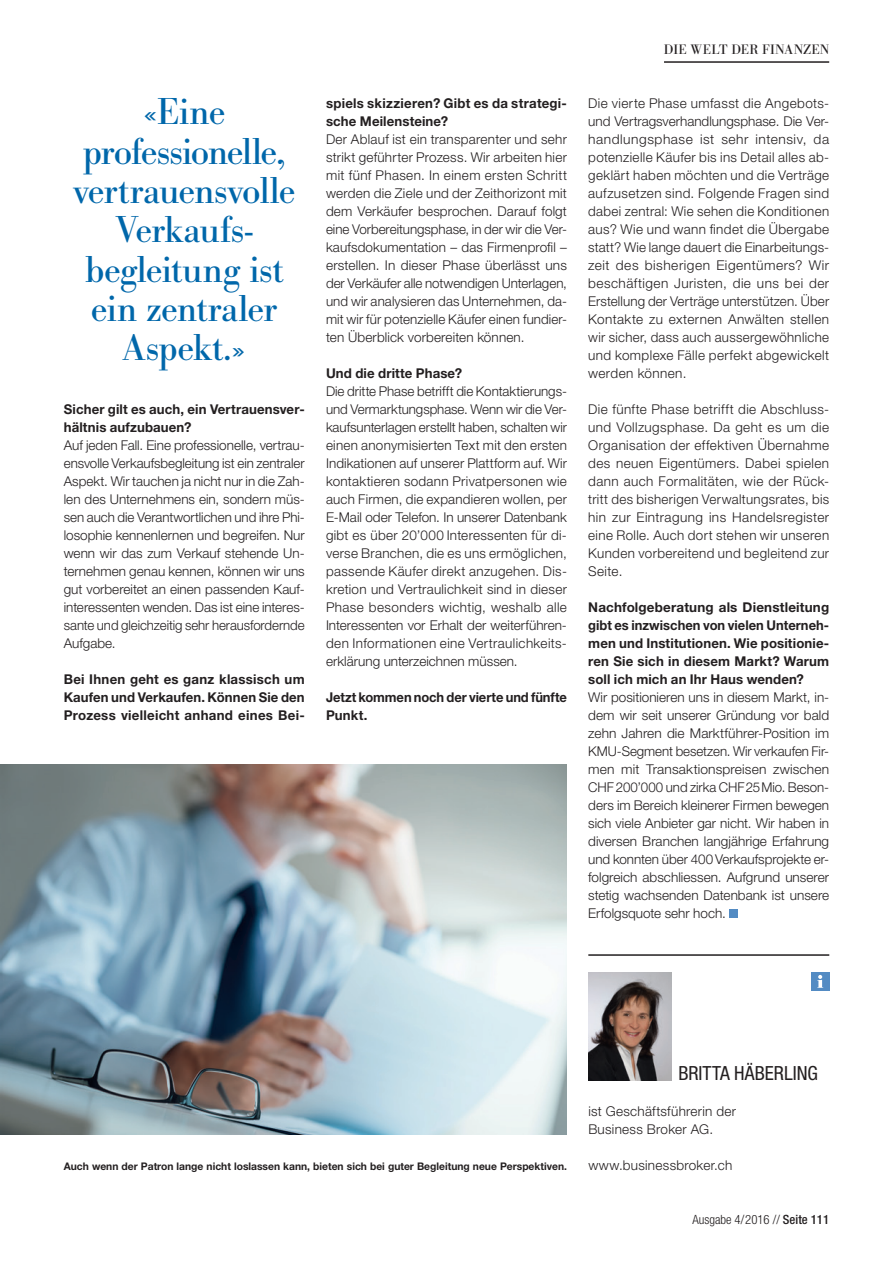
<style>
.page{position:relative;width:893px;height:1263px;background:#fff}
.page>*{position:absolute;margin:0;border:0;box-sizing:border-box;transform-origin:0 0}
.t1{font:39px/39.3px "URW Bodoni T";letter-spacing:-.025em;color:#0067aa;text-align:center}
.t2{font:condensed 19.5px "Helvetica Neue LT Std";letter-spacing:.005em;color:#231f20}
.t3{font:300 13.5px/18px "Helvetica Neue LT Std";letter-spacing:.015em;color:#231f20;text-align:justify}
.t4{font:700 13.5px/18px "Helvetica Neue LT Std";letter-spacing:.01em;color:#231f20}
.t5{font:700 13.5px/18px "Helvetica Neue LT Std";letter-spacing:.01em;color:#231f20;scale:.96 1}
.t6{font:13.5px "Bodoni Berthold BQ";letter-spacing:.025em;color:#231f20}
.t7{font:300 condensed 12.75px "Helvetica Neue LT Std";color:#231f20}
.t8{font:700 10.5px "Helvetica Neue LT Std";color:#231f20}
.s1{font-weight:500}
</style>
<div class="page">
<hr style="left:664px;top:61px;width:165px;height:2px;background:#231f20">
<div style="left:729px;top:909px;width:9px;height:9px;background:#538bc3"></div>
<hr style="left:588px;top:954px;width:241px;height:2px;background:#231f20">
<div style="left:811px;top:972px;width:18px;height:18px;background:#538bc3"></div>
<svg style="left:817px;top:975px;width:6px;height:13px"></svg>
<img style="left:588px;top:972px;width:83px;height:108px">
<img style="left:0;top:764px;width:567px;height:370px">
<h1 class="t1" style="left:73px;top:93px;width:224px">«Eine professionelle, vertrauensvolle<br>Verkaufs&shy;begleitung ist ein zentraler<br>Aspekt.»</h1>
<p class="t4" style="left:64px;top:400px;width:242px">Sicher gilt es auch, ein Vertrauensver&shy;hältnis aufzubauen?</p>
<p class="t3" style="left:64px;top:436px;width:242px">Auf jeden Fall. Eine professionelle, vertrau&shy;ensvolle Verkaufsbegleitung ist ein zentraler Aspekt. Wir tauchen ja nicht nur in die Zah&shy;len des Unternehmens ein, sondern müs&shy;sen auch die Verantwortlichen und ihre Phi&shy;losophie kennenlernen und begreifen. Nur wenn wir das zum Verkauf stehende Un&shy;ternehmen genau kennen, können wir uns gut vorbereitet an einen passenden Kauf&shy;interessenten wenden. Das ist eine interes&shy;sante und gleichzeitig sehr herausfordernde Aufgabe.</p>
<p class="t4" style="left:64px;top:670px;width:242px;text-align:justify">Bei Ihnen geht es ganz klassisch um Kaufen und Verkaufen. Können Sie den Prozess vielleicht anhand eines Bei-</p>
<p class="t4" style="left:326px;top:94px;width:242px">spiels skizzieren? Gibt es da strategi&shy;sche Meilensteine?</p>
<p class="t3" style="left:326px;top:130px;width:242px">Der Ablauf ist ein transparenter und sehr strikt geführter Prozess. Wir arbeiten hier mit fünf Phasen. In einem ersten Schritt werden die Ziele und der Zeithorizont mit dem Verkäufer besprochen. Darauf folgt eine Vorbereitungsphase, in der wir die Ver&shy;kaufsdokumentation – das Firmenprofil – erstellen. In dieser Phase überlässt uns der Verkäufer alle notwendigen Unterlagen, und wir analysieren das Unternehmen, da&shy;mit wir für potenzielle Käufer einen fundier&shy;ten Überblick vorbereiten können.</p>
<p class="t4" style="left:326px;top:364px;width:138px">Und die dritte Phase?</p>
<p class="t3" style="left:326px;top:382px;width:242px;text-align:left">Die dritte Phase betrifft die Kontaktierungs&shy;und Vermarktungsphase. Wenn wir die Ver&shy;kaufsunterlagen erstellt haben, schalten wir einen anonymisierten Text mit den ersten Indikationen auf unserer Plattform auf. Wir kontaktieren sodann Privatpersonen wie auch Firmen, die expandieren wollen, per E-Mail oder Telefon. In unserer Datenbank gibt es über 20’000 Interessenten für di&shy;verse Branchen, die es uns ermöglichen, passende Käufer direkt anzugehen. Dis&shy;kretion und Vertraulichkeit sind in dieser Phase besonders wichtig, weshalb alle Interessenten vor Erhalt der weiterführen&shy;den Informationen eine Vertraulichkeits&shy;erklärung unterzeichnen müssen.</p>
<p class="t5" style="left:326px;top:688px;width:252px">Jetzt kommen noch der vierte und fünfte<br>Punkt.</p>
<p class="t6" style="left:664px;top:42px;width:167px">DIE WELT DER FINANZEN</p>
<p class="t3" style="left:588px;top:94px;width:242px">Die vierte Phase umfasst die Angebots&shy;und Vertragsverhandlungsphase. Die Ver&shy;handlungsphase ist sehr intensiv, da potenzielle Käufer bis ins Detail alles ab&shy;geklärt haben möchten und die Verträge aufzusetzen sind. Folgende Fragen sind dabei zentral: Wie sehen die Konditionen aus? Wie und wann findet die Übergabe statt? Wie lange dauert die Einarbeitungs&shy;zeit des bisherigen Eigentümers? Wir beschäftigen Juristen, die uns bei der Erstellung der Verträge unterstützen. Über Kontakte zu externen Anwälten stellen wir sicher, dass auch aussergewöhnliche und komplexe Fälle perfekt abgewickelt werden können.</p>
<p class="t3" style="left:588px;top:400px;width:242px">Die fünfte Phase betrifft die Abschluss&shy;und Vollzugsphase. Da geht es um die Organisation der effektiven Übernahme des neuen Eigentümers. Dabei spielen dann auch Formalitäten, wie der Rück&shy;tritt des bisherigen Verwaltungsrates, bis hin zur Eintragung ins Handelsregister eine Rolle. Auch dort stehen wir unseren Kunden vorbereitend und begleitend zur Seite.</p>
<p class="t4" style="left:588px;top:598px;width:242px;text-align:justify">Nachfolgeberatung als Dienstleitung gibt es inzwischen von vielen Unterneh&shy;men und Institutionen. Wie positionie&shy;ren Sie sich in diesem Markt? Warum soll ich mich an Ihr Haus wenden?</p>
<p class="t3" style="left:588px;top:688px;width:242px">Wir positionieren uns in diesem Markt, in&shy;dem wir seit unserer Gründung vor bald zehn Jahren die Marktführer-Position im KMU-Segment besetzen. Wir verkaufen Fir&shy;men mit Transaktionspreisen zwischen CHF 200’000 und zirka CHF25Mio. Beson&shy;ders im Bereich kleinerer Firmen bewegen sich viele Anbieter gar nicht. Wir haben in diversen Branchen langjährige Erfahrung und konnten über 400Verkaufsprojekte er&shy;folgreich abschliessen. Aufgrund unserer stetig wachsenden Datenbank ist unsere Erfolgsquote sehr hoch.</p>
<p class="t8" style="left:64px;top:1160px;width:505px">Auch wenn der Patron lange nicht loslassen kann, bieten sich bei guter Begleitung neue Perspektiven.</p>
<h2 class="t2" style="left:678px;top:1062px;width:141px">BRITTA HÄBERLING</h2>
<p class="t3" style="left:588px;top:1102px;width:149px">ist Geschäftsführerin der<br>Business Broker AG.</p>
<p class="t3" style="left:588px;top:1156px;width:145px">www.businessbroker.ch</p>
<p class="t7" style="left:692px;top:1212px;width:138px">Ausgabe 4/2016 // <span class="s1">Seite 111</span></p>
</div>
